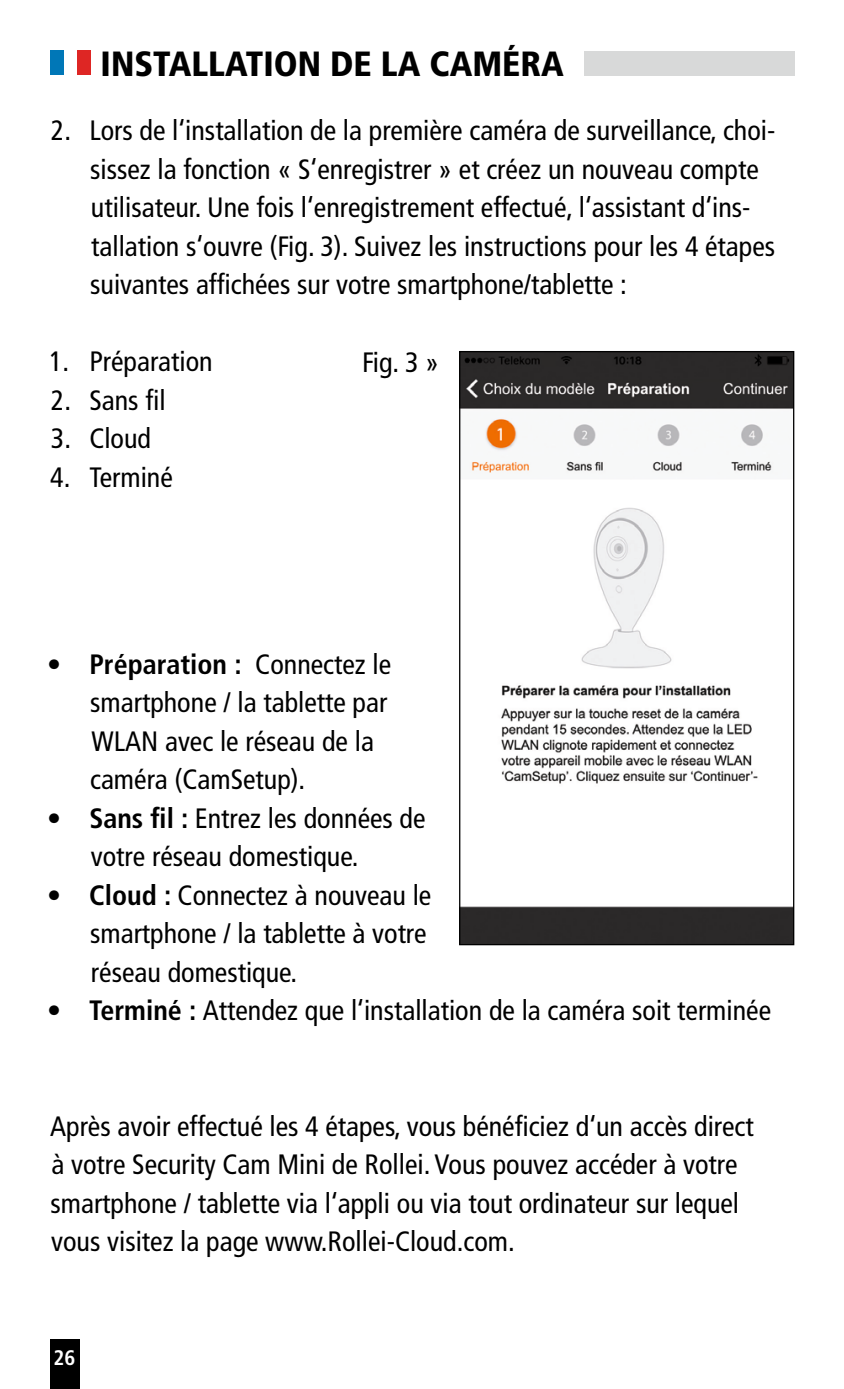
<style>
.page{position:relative;width:844px;height:1389px;background:#fff}
.page>*{position:absolute;margin:0;border:0;box-sizing:border-box;transform-origin:0 0}
.t1{font:900 condensed 35px "Frutiger";color:#000}
.t2{font:condensed 28px/38.5px "Frutiger";color:#000}
.t3{font:700 condensed 21px "Frutiger";color:#fff}
.s1{font-weight:700}
</style>
<div class="page">
<div style="left:583px;top:51px;width:211px;height:25px;background:#d8d9d9"></div>
<svg style="left:50px;top:50px;width:41px;height:1px"></svg>
<div style="left:50px;top:51px;width:14px;height:24px;background:#0077b7"></div>
<div style="left:77px;top:51px;width:14px;height:24px;background:#de2624"></div>
<img style="left:461px;top:353px;width:331px;height:590px">
<div style="left:50px;top:1339px;width:29px;height:50px;background:#000"></div>
<p class="t1" style="left:101px;top:43px;width:464px">INSTALLATION DE LA CAMÉRA</p>
<p class="t2" style="left:90px;top:111px;width:686px;text-indent:-39px">2. Lors de l‘installation de la première caméra de surveillance, choi&shy;sissez la fonction « S‘enregistrer » et créez un nouveau compte utilisateur. Une fois l‘enregistrement effectué, l‘assistant d‘ins&shy;tallation s‘ouvre (Fig. 3). Suivez les instructions pour les 4 étapes suivantes affichées sur votre smartphone/tablette :</p>
<p class="t2" style="left:49px;top:342px;width:165px">1. Préparation</p>
<p class="t2" style="left:51px;top:381px;width:116px">2. Sans fil</p>
<p class="t2" style="left:51px;top:419px;width:102px">3. Cloud</p>
<p class="t2" style="left:50px;top:458px;width:124px">4. Terminé</p>
<p class="t2" style="left:362px;top:343px;width:79px">Fig. 3 »</p>
<p class="t2" style="left:90px;top:645px;width:302px;text-indent:-43px">• <span class="s1">Préparation :</span> Connectez le smartphone / la tablette par<br>WLAN avec le réseau de la caméra (CamSetup).</p>
<p class="t2" style="left:91px;top:799px;width:336px;text-indent:-44px"><span class="s1">• Sans fil :</span> Entrez les données de votre réseau domestique.</p>
<p class="t2" style="left:90px;top:876px;width:342px;text-indent:-43px"><span class="s1">• Cloud :</span> Connectez à nouveau le smartphone / la tablette à votre réseau domestique.</p>
<p class="t2" style="left:47px;top:992px;width:725px"><span class="s1">• Terminé :</span> Attendez que l‘installation de la caméra soit terminée</p>
<p class="t2" style="left:50px;top:1107px;width:705px">Après avoir effectué les 4 étapes, vous bénéficiez d‘un accès direct à votre Security Cam Mini de Rollei. Vous pouvez accéder à votre smartphone / tablette via l‘appli ou via tout ordinateur sur lequel vous visitez la page www.Rollei-Cloud.com.</p>
<p class="t3" style="left:54px;top:1345px;width:23px">26</p>
</div>
